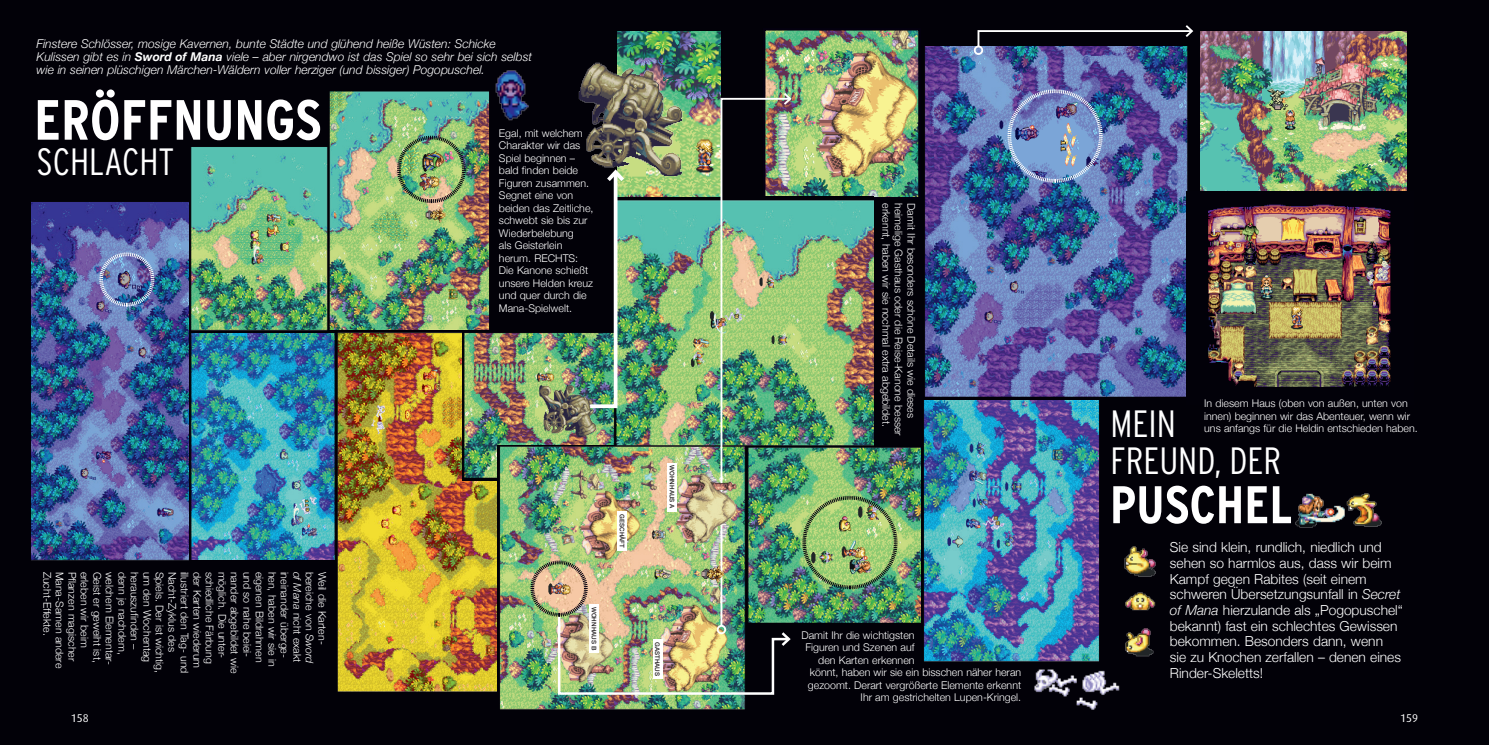
<style>
.page{position:relative;width:1489px;height:745px;background:#fff}
.page>*{position:absolute;margin:0;border:0;box-sizing:border-box;transform-origin:0 0}
.t1{font:700 condensed 56.5px "Interstate";color:#fff}
.t2{font:700 condensed 52.75px "Interstate";color:#fff}
.t3{font:300 condensed 38px/37.5px "Interstate";color:#fff}
.t4{font:300 13.75px/15.6px "Helvetica Neue";color:#fff}
.t5{font:italic 300 12.12px/13.2px "Helvetica Neue";color:#fff}
.t6{font:11.25px "Dax";color:#fff}
.t7{font:300 10.62px/12.5px "Helvetica Neue";color:#fff}
.t8{font:500 6.25px "Helvetica Neue";color:#231f20}
.s1{font-weight:700}
.s2{font-style:italic}
</style>
<div class="page">
<div style="left:0;top:0;width:1488px;height:744px;background:#020108"></div>
<img style="left:1200px;top:31px;width:206px;height:160px">
<img style="left:191px;top:147px;width:137px;height:184px">
<img style="left:191px;top:333px;width:144px;height:226px">
<img style="left:337px;top:332px;width:160px;height:360px">
<img style="left:32px;top:202px;width:157px;height:359px">
<img style="left:463px;top:329px;width:66px;height:151px">
<img style="left:497px;top:444px;width:248px;height:266px">
<img style="left:766px;top:31px;width:151px;height:165px">
<div style="left:763px;top:28px;width:157px;height:171px;border:2px solid #04000f"></div>
<img style="left:793px;top:196px;width:80px;height:249px">
<img style="left:793px;top:447px;width:128px;height:176px">
<img style="left:924px;top:400px;width:175px;height:262px">
<img style="left:925px;top:46px;width:263px;height:351px">
<img style="left:329px;top:91px;width:161px;height:238px">
<img style="left:617px;top:31px;width:103px;height:60px">
<img style="left:478px;top:70px;width:51px;height:65px">
<img style="left:1186px;top:191px;width:205px;height:206px">
<img style="left:1351px;top:493px;width:31px;height:34px">
<img style="left:1124px;top:546px;width:32px;height:31px">
<img style="left:1125px;top:592px;width:31px;height:19px">
<img style="left:1125px;top:628px;width:29px;height:29px">
<img style="left:1022px;top:645px;width:110px;height:65px">
<img style="left:1295px;top:493px;width:56px;height:35px">
<img style="left:580px;top:34px;width:119px;height:57px">
<div style="left:973px;top:46px;width:10px;height:9px;border:2px solid #fff;border-radius:50%"></div>
<svg style="left:976px;top:25px;width:218px;height:23px"></svg>
<img style="left:513px;top:338px;width:16px;height:151px">
<img style="left:801px;top:495px;width:97px;height:94px">
<img style="left:396px;top:135px;width:70px;height:69px">
<img style="left:98px;top:251px;width:57px;height:56px">
<img style="left:1006px;top:89px;width:97px;height:94px">
<img style="left:529px;top:91px;width:264px;height:604px">
<div style="left:617px;top:511px;width:10px;height:39px;background:#fff"></div>
<p class="t5" style="left:37px;top:36px;width:497px">Finstere Schlösser, mosige Kavernen, bunte Städte und glühend heiße Wüsten: Schicke<br>Kulissen gibt es in <span class="s1">Sword of Mana</span> viele – aber nirgendwo ist das Spiel so sehr bei sich selbst wie in seinen plüschigen Märchen-Wäldern voller herziger (und bissiger) Pogopuschel.</p>
<h1 class="t1" style="left:34px;top:88px;width:289px">ERÖFFNUNGS</h1>
<h3 class="t3" style="left:37px;top:143px;width:139px">SCHLACHT</h3>
<p class="t7" style="left:499px;top:126px;width:96px">Egal, mit welchem<br>Charakter wir das<br>Spiel beginnen – bald finden beide<br>Figuren zusammen.<br>Segnet eine von beiden das Zeitliche, schwebt sie bis zur<br>Wiederbelebung<br>als Geisterlein herum. RECHTS:<br>Die Kanone schießt unsere Helden kreuz und quer durch die<br>Mana-Spielwelt.</p>
<p class="t7" style="left:329px;top:571px;width:93px;rotate:90deg">Weil die Karten&shy;bereiche von <span class="s2">Sword of Mana</span> nicht exakt ineinander überge-</p>
<p class="t7" style="left:54px;top:571px;width:66px;rotate:90deg">Zucht-Effekte.</p>
<p class="t7" style="left:67px;top:571px;width:98px;rotate:90deg">Mana-Samen andere</p>
<p class="t7" style="left:79px;top:571px;width:91px;rotate:90deg">Pflanzen magischer</p>
<p class="t7" style="left:92px;top:571px;width:77px;rotate:90deg">erleben wir beim</p>
<p class="t7" style="left:104px;top:571px;width:93px;rotate:90deg">Geist er geweiht ist,</p>
<p class="t7" style="left:117px;top:571px;width:95px;rotate:90deg">welchem Elementar-</p>
<p class="t7" style="left:129px;top:571px;width:84px;rotate:90deg">denn je nachdem,</p>
<p class="t7" style="left:142px;top:571px;width:79px;rotate:90deg">herauszufinden –</p>
<p class="t7" style="left:154px;top:571px;width:92px;rotate:90deg">um den Wochentag</p>
<p class="t7" style="left:167px;top:571px;width:103px;rotate:90deg">Spiels. Der ist wichtig,</p>
<p class="t7" style="left:179px;top:571px;width:82px;rotate:90deg">Nacht-Zyklus des</p>
<p class="t7" style="left:192px;top:571px;width:103px;rotate:90deg">illustriert den Tag- und</p>
<p class="t7" style="left:204px;top:571px;width:98px;rotate:90deg">der Karten wiederum</p>
<p class="t7" style="left:217px;top:571px;width:93px;rotate:90deg">schiedliche Färbung</p>
<p class="t7" style="left:254px;top:571px;width:87px;rotate:90deg">und so nahe beiei-</p>
<p class="t7" style="left:267px;top:571px;width:92px;rotate:90deg">eigenen Bildrahmen</p>
<p class="t7" style="left:279px;top:571px;width:96px;rotate:90deg">hen, haben wir sie in</p>
<p class="t7" style="left:229px;top:571px;width:88px;rotate:90deg">möglich. Die unter-</p>
<p class="t7" style="left:242px;top:571px;width:103px;rotate:90deg">nander abgebildet wie</p>
<p class="t8" style="left:627px;top:514px;width:35px;rotate:90deg">GESCHÄFT</p>
<p class="t8" style="left:599px;top:606px;width:45px;rotate:90deg">WOHNHAUS B</p>
<p class="t8" style="left:677px;top:465px;width:45px;rotate:90deg">WOHNHAUS A</p>
<p class="t8" style="left:662px;top:641px;width:36px;rotate:90deg">GASTHAUS</p>
<p class="t7" style="left:893px;top:203px;width:225px;rotate:90deg">erkennt, haben wir sie nochmal extra abgebildet.</p>
<p class="t7" style="left:905px;top:203px;width:234px;rotate:90deg">heimelige Gasthaus oder die Reise-Kanone besser</p>
<p class="t7" style="left:918px;top:203px;width:216px;rotate:90deg">Damit Ihr besonders schöne Details wie dieses</p>
<p class="t7" style="left:801px;top:627px;width:115px">Damit Ihr die wichtigsten</p>
<p class="t7" style="left:805px;top:640px;width:110px">Figuren und Szenen auf</p>
<p class="t7" style="left:818px;top:652px;width:98px">den Karten erkennen</p>
<p class="t7" style="left:809px;top:665px;width:213px">könnt, haben wir sie ein bisschen näher heran</p>
<p class="t7" style="left:807px;top:677px;width:215px">gezoomt. Derart vergrößerte Elemente erkennt</p>
<p class="t7" style="left:860px;top:690px;width:162px">Ihr am gestrichelten Lupen-Kringel.</p>
<p class="t7" style="left:1204px;top:396px;width:215px">In diesem Haus (oben von außen, unten von innen) beginnen wir das Abenteuer, wenn wir uns anfangs für die Heldin entschieden haben.</p>
<h3 class="t3" style="left:1110px;top:404px;width:172px">MEIN<br>FREUND, DER</h3>
<h2 class="t2" style="left:1109px;top:475px;width:184px">PUSCHEL</h2>
<p class="t4" style="left:1169px;top:538px;width:234px">Sie sind klein, rundlich, niedlich und sehen so harmlos aus, dass wir beim Kampf gegen Rabites (seit einem schweren Übersetzungsunfall in <span class="s2">Secret of Mana</span> hierzulande als „Pogopuschel“ bekannt) fast ein schlechtes Gewissen bekommen. Besonders dann, wenn<br>sie zu Knochen zerfallen – denen eines Rinder-Skeletts!</p>
<p class="t6" style="left:71px;top:711px;width:19px">158</p>
<p class="t6" style="left:1399px;top:711px;width:19px">159</p>
</div>
